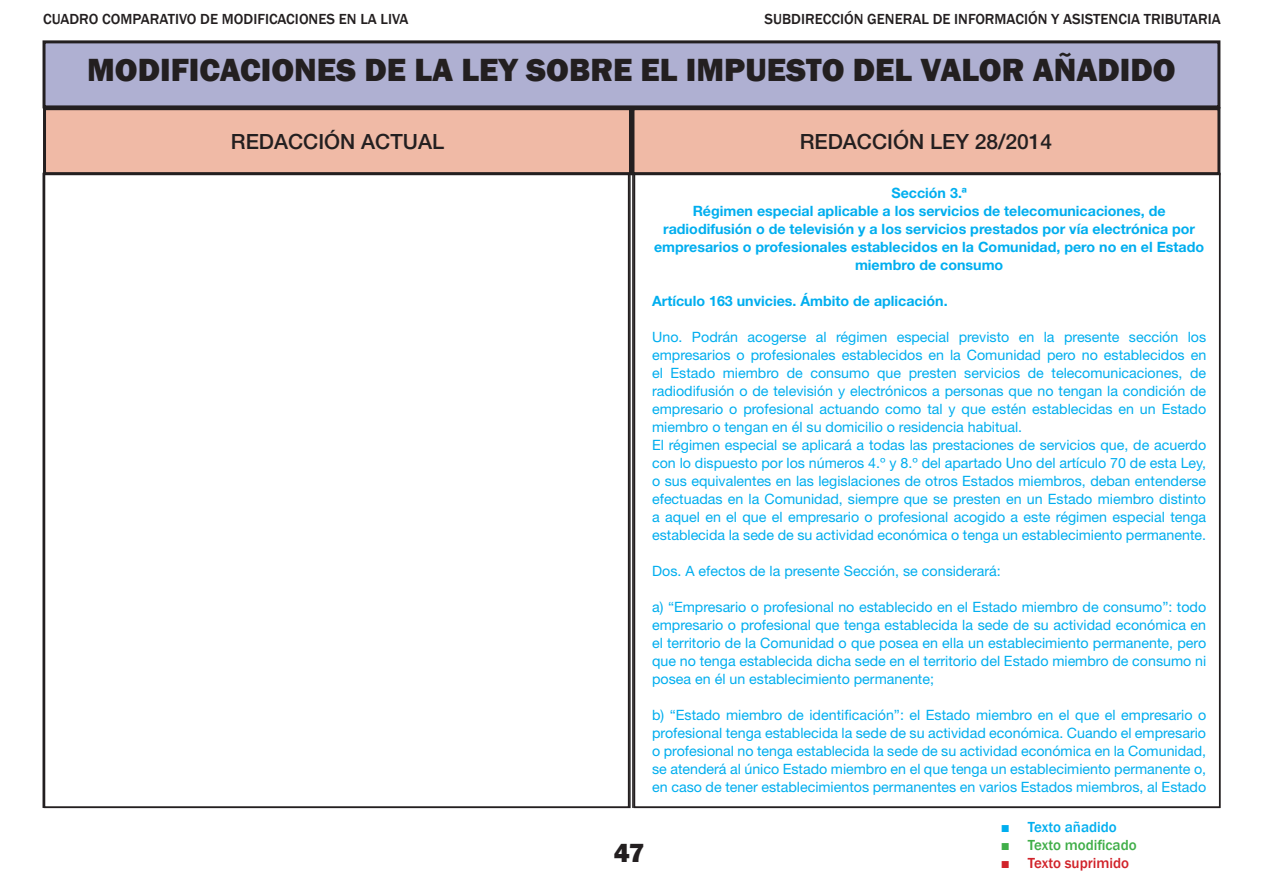
<style>
.page{position:relative;width:1263px;height:893px;background:#fff}
.page>*{position:absolute;margin:0;border:0;box-sizing:border-box;transform-origin:0 0}
.t1{font:800 33px "Franklin Gothic";color:#231f20}
.t2{font:800 27px "Franklin Gothic";color:#231f20}
.t3{font:500 21px "Helvetica Neue LT Std";color:#231f20}
.t4{font:500 15px "Franklin Gothic";color:#231f20}
.t5{font:500 15px "Franklin Gothic";color:#40ae49}
.t6{font:500 15px "Franklin Gothic";color:#d1232a}
.t7{font:500 15px "Franklin Gothic";color:#00aeef}
.Cuerpo_de_texto_Ley{font:14.25px/18px "Helvetica Neue LT Std";color:#00aeef;text-align:justify}
.Título_Indice_Ley{font:700 14.25px/18px "Helvetica Neue LT Std";color:#00aeef;text-align:center}
.Artículo_Indice{font:700 14.25px "Helvetica Neue LT Std";color:#00aeef}
.s1{font-family:"Times New Roman";font-weight:700}
</style>
<div class="page">
<div style="left:44px;top:42px;width:1175px;height:65px;background:#afb0d2"></div>
<div style="left:43px;top:40px;width:1177px;height:68px;border:3px solid #231f20"></div>
<div style="left:633px;top:109px;width:586px;height:65px;background:#f0baa6"></div>
<div style="left:631px;top:107px;width:589px;height:68px;border:3px solid #231f20"></div>
<div style="left:45px;top:109px;width:585px;height:65px;background:#f0baa6"></div>
<div style="left:43px;top:107px;width:589px;height:68px;border:3px solid #231f20"></div>
<hr style="left:632px;top:173px;width:2px;height:635px;background:#231f20">
<p class="t4" style="left:43px;top:10px;width:367px">CUADRO COMPARATIVO DE MODIFICACIONES EN LA LIVA</p>
<p class="t4" style="left:764px;top:10px;width:458px">SUBDIRECCIÓN GENERAL DE INFORMACIÓN Y ASISTENCIA TRIBUTARIA</p>
<h1 class="t1" style="left:87px;top:49px;width:1090px">MODIFICACIONES DE LA LEY SOBRE EL IMPUESTO DEL VALOR AÑADIDO</h1>
<h3 class="t3" style="left:231px;top:129px;width:215px">REDACCIÓN ACTUAL</h3>
<h3 class="t3" style="left:800px;top:129px;width:254px">REDACCIÓN LEY 28/2014</h3>
<p class="Título_Indice_Ley" style="left:891px;top:184px;width:77px">Sección 3.ª</p>
<p class="Título_Indice_Ley" style="left:654px;top:202px;width:552px">Régimen especial aplicable a los servicios de telecomunicaciones, de radiodifusión o de televisión y a los servicios prestados por vía electrónica por empresarios o profesionales establecidos en la Comunidad, pero no en el Estado miembro de consumo</p>
<p class="Artículo_Indice" style="left:652px;top:292px;width:297px">Artículo 163 unvicies. Ámbito de aplicación.</p>
<p class="Cuerpo_de_texto_Ley" style="left:652px;top:328px;width:556px">Uno. Podrán acogerse al régimen especial previsto en la presente sección los empresarios o profesionales establecidos en la Comunidad pero no establecidos en el Estado miembro de consumo que presten servicios de telecomunicaciones, de radiodifusión o de televisión y electrónicos a personas que no tengan la condición de empresario o profesional actuando como tal y que estén establecidas en un Estado miembro o tengan en él su domicilio o residencia habitual.</p>
<p class="Cuerpo_de_texto_Ley" style="left:652px;top:436px;width:556px">El régimen especial se aplicará a todas las prestaciones de servicios que, de acuerdo con lo dispuesto por los números 4.º y 8.º del apartado Uno del artículo 70 de esta Ley, o sus equivalentes en las legislaciones de otros Estados miembros, deban entenderse efectuadas en la Comunidad, siempre que se presten en un Estado miembro distinto a aquel en el que el empresario o profesional acogido a este régimen especial tenga establecida la sede de su actividad económica o tenga un establecimiento permanente.</p>
<p class="Cuerpo_de_texto_Ley" style="left:652px;top:562px;width:350px">Dos. A efectos de la presente Sección, se considerará:</p>
<p class="Cuerpo_de_texto_Ley" style="left:652px;top:598px;width:556px">a) “Empresario o profesional no establecido en el Estado miembro de consumo”: todo empresario o profesional que tenga establecida la sede de su actividad económica en el territorio de la Comunidad o que posea en ella un establecimiento permanente, pero que no tenga establecida dicha sede en el territorio del Estado miembro de consumo ni posea en él un establecimiento permanente;</p>
<p class="Cuerpo_de_texto_Ley" style="left:652px;top:706px;width:556px">b) “Estado miembro de identificación”: el Estado miembro en el que el empresario o profesional tenga establecida la sede de su actividad económica. Cuando el empresario o profesional no tenga establecida la sede de su actividad económica en la Comunidad, se atenderá al único Estado miembro en el que tenga un establecimiento permanente o, en caso de tener establecimientos permanentes en varios Estados miembros, al Estado</p>
<h2 class="t2" style="left:614px;top:835px;width:32px">47</h2>
<p class="t7" style="left:1001px;top:817px;width:118px"><span class="s1">■</span> Texto añadido</p>
<p class="t5" style="left:1001px;top:835px;width:137px"><span class="s1">■</span> Texto modificado</p>
<p class="t6" style="left:1001px;top:853px;width:130px"><span class="s1">■</span> Texto suprimido</p>
</div>
